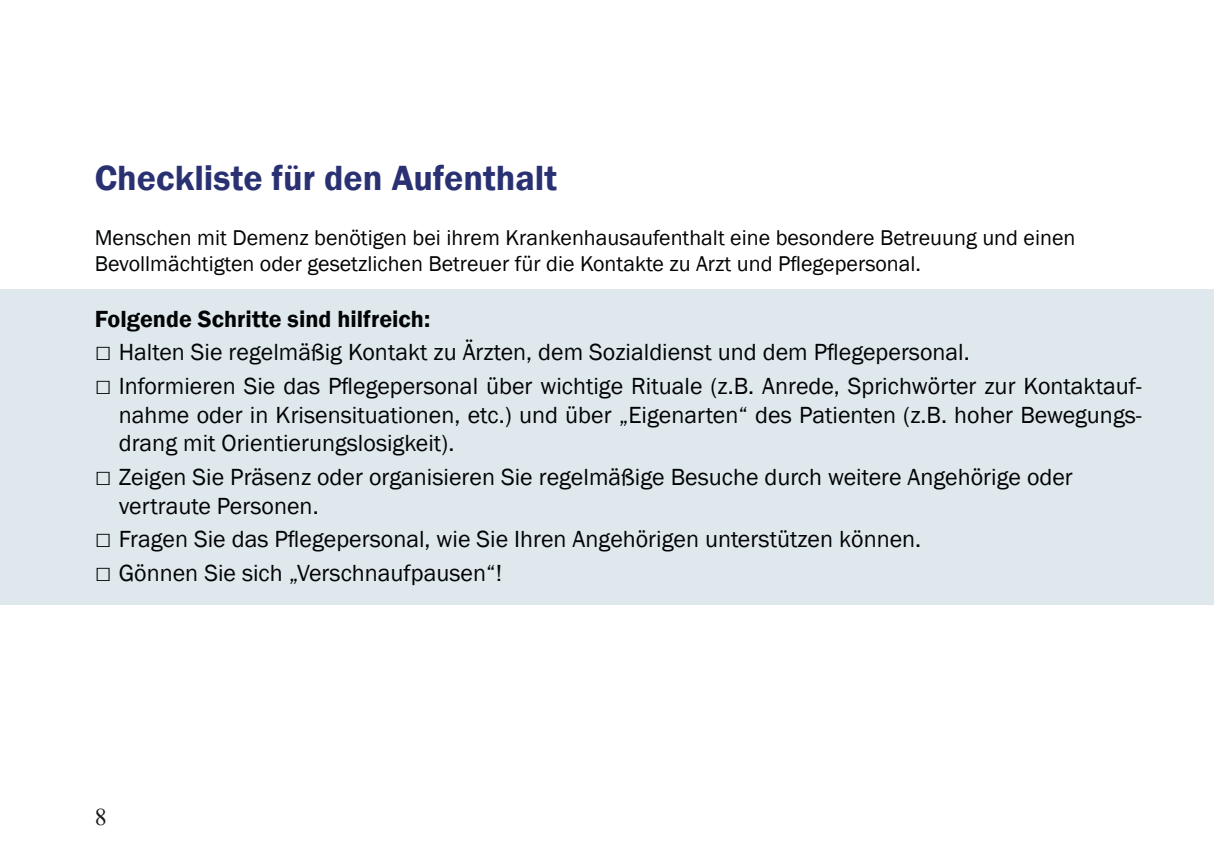
<style>
.page{position:relative;width:1214px;height:862px;background:#fff}
.page>*{position:absolute;margin:0;border:0;box-sizing:border-box;transform-origin:0 0}
.t1{font:600 36px "Franklin Gothic";color:#2a3173}
.t2{font:24px/28.8px "Franklin Gothic";color:#010304;text-align:justify}
.t3{font:600 24px "Franklin Gothic";color:#010304}
.t4{font:24px "Times New Roman";color:#1b181c}
.t5{font:22px/26.4px "Franklin Gothic";color:#010304}
.s1{font-size:28px}
</style>
<div class="page">
<div style="left:0;top:289px;width:1213px;height:316px;background:#dee8ed"></div>
<h1 class="t1" style="left:95px;top:155px;width:464px">Checkliste für den Aufenthalt</h1>
<p class="t5" style="left:95px;top:225px;width:982px">Menschen mit Demenz benötigen bei ihrem Krankenhausaufenthalt eine besondere Betreuung und einen<br>Bevollmächtigten oder gesetzlichen Betreuer für die Kontakte zu Arzt und Pflegepersonal.</p>
<p class="t3" style="left:95px;top:304px;width:337px">Folgende Schritte sind hilfreich:</p>
<p class="t2" style="left:95px;top:338px;width:876px"><span class="s1">□</span> Halten Sie regelmäßig Kontakt zu Ärzten, dem Sozialdienst und dem Pflegepersonal.</p>
<p class="t2" style="left:119px;top:372px;width:1024px;text-indent:-24px"><span class="s1">□</span> Informieren Sie das Pflegepersonal über wichtige Rituale (z.B. Anrede, Sprichwörter zur Kontaktauf&shy;nahme oder in Krisensituationen, etc.) und über „Eigenarten“ des Patienten (z.B. hoher Bewegungs&shy;drang mit Orientierungslosigkeit).</p>
<p class="t2" style="left:119px;top:463px;width:955px;text-indent:-24px"><span class="s1">□</span> Zeigen Sie Präsenz oder organisieren Sie regelmäßige Besuche durch weitere Angehörige oder vertraute Personen.</p>
<p class="t2" style="left:95px;top:525px;width:828px"><span class="s1">□</span> Fragen Sie das Pflegepersonal, wie Sie Ihren Angehörigen unterstützen können.</p>
<p class="t2" style="left:95px;top:559px;width:409px"><span class="s1">□</span> Gönnen Sie sich „Verschnaufpausen“!</p>
<p class="t4" style="left:95px;top:800px;width:13px">8</p>
</div>
